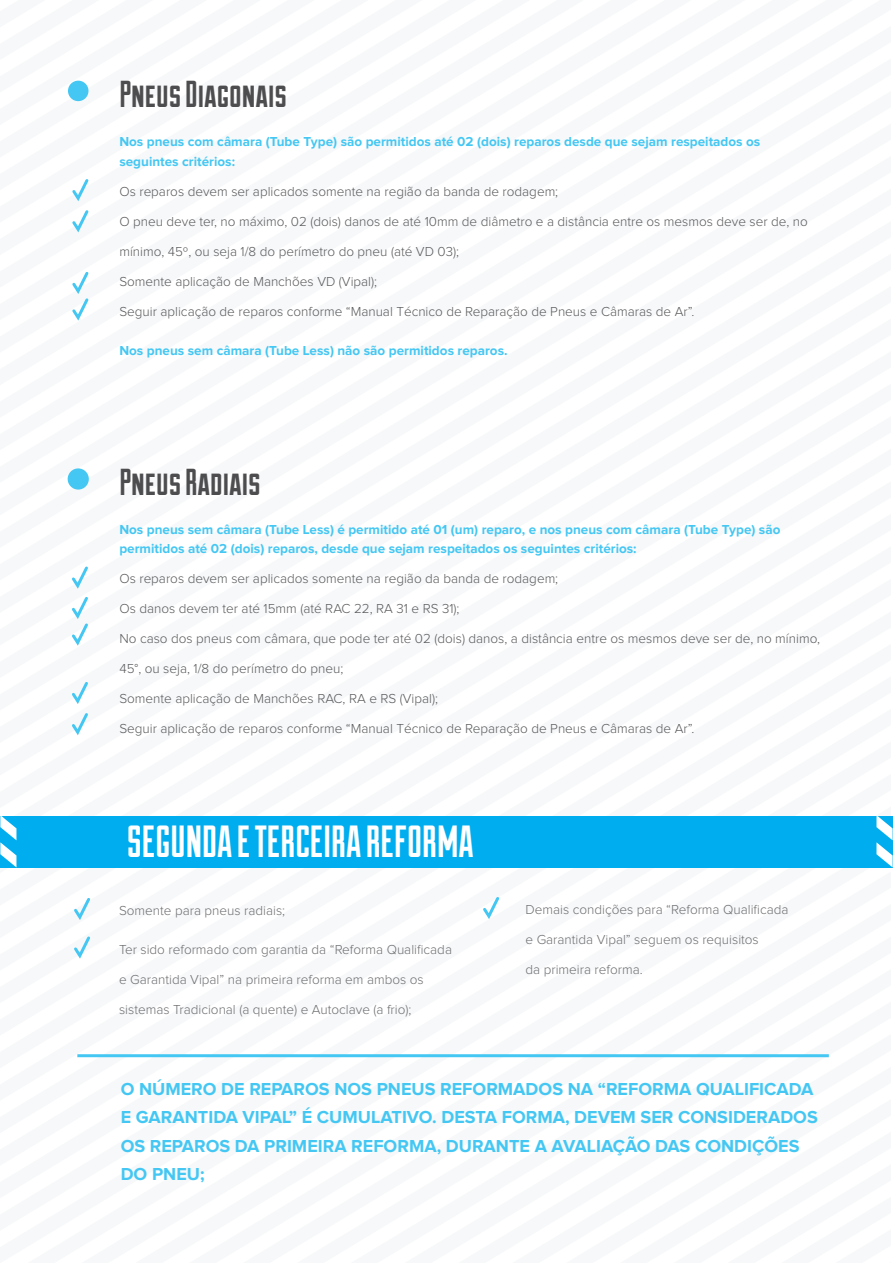
<style>
.page{position:relative;width:893px;height:1263px;background:#fff}
.page>*{position:absolute;margin:0;border:0;box-sizing:border-box;transform-origin:0 0}
.t1{font:45px "Duke Fill";color:#fff}
.t2{font:37.5px "Duke Fill";color:#4d4d4f}
.t3{font:700 18px/28.5px "Proxima Nova";color:#44c7f3}
.t4{font:300 13.5px "Proxima Nova";color:#58595b}
.t5{font:700 13.5px/19.5px "Proxima Nova";color:#44c7f3}
.t6{font:300 13.5px "Proxima Nova";color:#6d6e71}
</style>
<div class="page">
<div style="left:68px;top:81px;width:20px;height:20px;background:#44c7f3;border-radius:50%"></div>
<div style="left:68px;top:468px;width:21px;height:22px;background:#44c7f3;border-radius:50%"></div>
<svg style="left:74px;top:936px;width:17px;height:23px"></svg>
<svg style="left:74px;top:898px;width:16px;height:22px"></svg>
<svg style="left:483px;top:897px;width:17px;height:23px"></svg>
<svg style="left:72px;top:179px;width:17px;height:54px"></svg>
<svg style="left:72px;top:272px;width:17px;height:49px"></svg>
<svg style="left:72px;top:566px;width:16px;height:80px"></svg>
<svg style="left:71px;top:682px;width:17px;height:53px"></svg>
<div style="left:0;top:816px;width:893px;height:51px;background:#00aeef"></div>
<svg style="left:0;top:816px;width:16px;height:51px"></svg>
<svg style="left:848px;top:816px;width:45px;height:52px"></svg>
<hr style="left:77px;top:1054px;width:752px;height:3px;background:#44c7f3">
<h2 class="t2" style="left:119px;top:73px;width:169px">Pneus Diagonais</h2>
<p class="t5" style="left:119px;top:133px;width:642px">Nos pneus com câmara (Tube Type) são permitidos até 02 (dois) reparos desde que sejam respeitados os seguintes critérios:</p>
<p class="t4" style="left:119px;top:184px;width:440px">Os reparos devem ser aplicados somente na região da banda de rodagem;</p>
<p class="t4" style="left:119px;top:214px;width:690px">O pneu deve ter, no máximo, 02 (dois) danos de até 10mm de diâmetro e a distância entre os mesmos deve ser de, no</p>
<p class="t4" style="left:119px;top:244px;width:341px">mínimo, 45º, ou seja 1/8 do perímetro do pneu (até VD 03);</p>
<p class="t4" style="left:119px;top:274px;width:259px">Somente aplicação de Manchões VD (Vipal);</p>
<p class="t4" style="left:119px;top:304px;width:577px">Seguir aplicação de reparos conforme “Manual Técnico de Reparação de Pneus e Câmaras de Ar”.</p>
<p class="t5" style="left:119px;top:341px;width:390px">Nos pneus sem câmara (Tube Less) não são permitidos reparos.</p>
<h2 class="t2" style="left:119px;top:460px;width:143px">Pneus Radiais</h2>
<p class="t5" style="left:119px;top:520px;width:663px">Nos pneus sem câmara (Tube Less) é permitido até 01 (um) reparo, e nos pneus com câmara (Tube Type) são permitidos até 02 (dois) reparos, desde que sejam respeitados os seguintes critérios:</p>
<p class="t4" style="left:119px;top:571px;width:440px">Os reparos devem ser aplicados somente na região da banda de rodagem;</p>
<p class="t4" style="left:119px;top:601px;width:342px">Os danos devem ter até 15mm (até RAC 22, RA 31 e RS 31);</p>
<p class="t4" style="left:119px;top:631px;width:702px">No caso dos pneus com câmara, que pode ter até 02 (dois) danos, a distância entre os mesmos deve ser de, no mínimo,</p>
<p class="t4" style="left:119px;top:661px;width:225px">45°, ou seja, 1/8 do perímetro do pneu;</p>
<p class="t4" style="left:119px;top:691px;width:320px">Somente aplicação de Manchões RAC, RA e RS (Vipal);</p>
<p class="t4" style="left:119px;top:721px;width:577px">Seguir aplicação de reparos conforme “Manual Técnico de Reparação de Pneus e Câmaras de Ar”.</p>
<h1 class="t1" style="left:127px;top:816px;width:348px">SEGUNDA E TERCEIRA REFORMA</h1>
<p class="t6" style="left:119px;top:903px;width:168px">Somente para pneus radiais;</p>
<p class="t6" style="left:119px;top:942px;width:334px">Ter sido reformado com garantia da “Reforma Qualificada</p>
<p class="t6" style="left:119px;top:972px;width:306px">e Garantida Vipal” na primeira reforma em ambos os</p>
<p class="t6" style="left:119px;top:1002px;width:294px">sistemas Tradicional (a quente) e Autoclave (a frio);</p>
<p class="t6" style="left:525px;top:902px;width:264px">Demais condições para “Reforma Qualificada</p>
<p class="t6" style="left:525px;top:932px;width:235px">e Garantida Vipal” seguem os requisitos</p>
<p class="t6" style="left:525px;top:962px;width:119px">da primeira reforma.</p>
<h3 class="t3" style="left:121px;top:1075px;width:699px">O NÚMERO DE REPAROS NOS PNEUS REFORMADOS NA “REFORMA QUALIFICADA E GARANTIDA VIPAL” É CUMULATIVO. DESTA FORMA, DEVEM SER CONSIDERADOS OS REPAROS DA PRIMEIRA REFORMA, DURANTE A AVALIAÇÃO DAS CONDIÇÕES DO PNEU;</h3>
</div>
